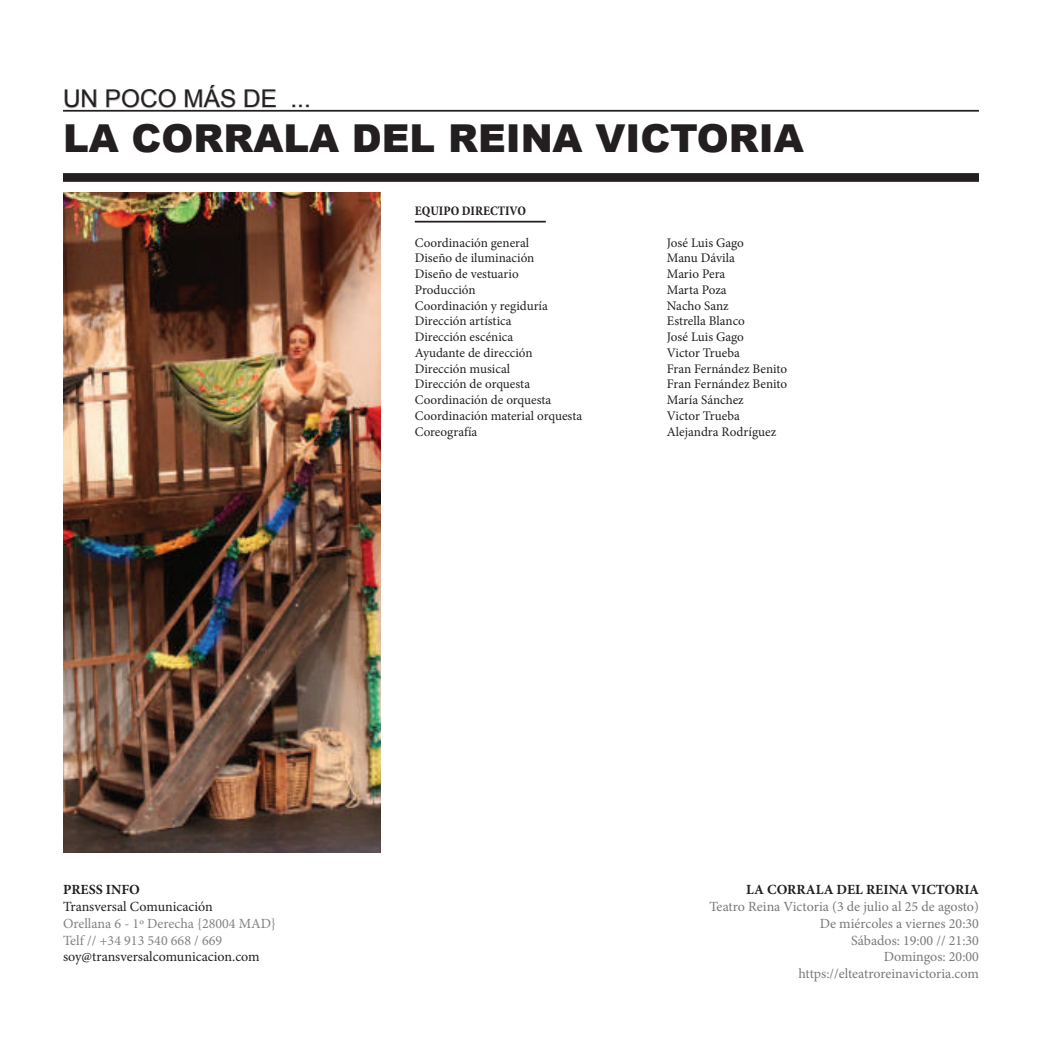
<style>
.page{position:relative;width:1042px;height:1042px;background:#fff}
.page>*{position:absolute;margin:0;border:0;box-sizing:border-box;transform-origin:0 0}
.t1{font:900 38.5px "Arial";color:#231f20}
.t2{font:24.32px "Arial";color:#231f20}
.t3{font:14px/16.8px "Minion Pro";color:#78797c;text-align:right}
.t4{font:14px "Minion Pro";color:#231f20}
.t5{font:14px/16.8px "Minion Pro";color:#808285}
.t6{font:700 14px "Minion Pro";color:#231f20}
.t7{font:13.12px "Minion Pro";color:#231f20}
.t8{font:700 condensed 13.12px "Minion Pro";color:#231f20}
</style>
<div class="page">
<div style="left:63px;top:173px;width:916px;height:9px;background:#231f20"></div>
<hr style="left:63px;top:110px;width:916px;height:2px;background:#231f20">
<svg style="left:64px;top:89px;width:33px;height:20px"></svg>
<svg style="left:106px;top:89px;width:70px;height:20px"></svg>
<svg style="left:184px;top:85px;width:52px;height:24px"></svg>
<svg style="left:244px;top:89px;width:32px;height:19px"></svg>
<svg style="left:293px;top:105px;width:16px;height:2px"></svg>
<img style="left:63px;top:192px;width:318px;height:660px">
<hr style="left:415px;top:221px;width:131px;height:1px;background:#231f20">
<h2 class="t2" style="left:63px;top:83px;width:249px">UN POCO MÁS DE ...</h2>
<h1 class="t1" style="left:63px;top:111px;width:742px">LA CORRALA DEL REINA VICTORIA</h1>
<p class="t8" style="left:415px;top:202px;width:113px">EQUIPO DIRECTIVO</p>
<p class="t7" style="left:415px;top:234px;width:116px">Coordinación general</p>
<p class="t7" style="left:667px;top:234px;width:79px">José Luis Gago</p>
<p class="t7" style="left:415px;top:249px;width:121px">Diseño de iluminación</p>
<p class="t7" style="left:667px;top:249px;width:70px">Manu Dávila</p>
<p class="t7" style="left:415px;top:265px;width:105px">Diseño de vestuario</p>
<p class="t7" style="left:667px;top:265px;width:60px">Mario Pera</p>
<p class="t7" style="left:415px;top:281px;width:62px">Producción</p>
<p class="t7" style="left:667px;top:281px;width:61px">Marta Poza</p>
<p class="t7" style="left:415px;top:297px;width:135px">Coordinación y regiduría</p>
<p class="t7" style="left:667px;top:297px;width:63px">Nacho Sanz</p>
<p class="t7" style="left:415px;top:312px;width:98px">Dirección artística</p>
<p class="t7" style="left:667px;top:312px;width:80px">Estrella Blanco</p>
<p class="t7" style="left:415px;top:328px;width:100px">Dirección escénica</p>
<p class="t7" style="left:667px;top:328px;width:79px">José Luis Gago</p>
<p class="t7" style="left:415px;top:344px;width:119px">Ayudante de dirección</p>
<p class="t7" style="left:667px;top:344px;width:75px">Victor Trueba</p>
<p class="t7" style="left:415px;top:360px;width:97px">Dirección musical</p>
<p class="t7" style="left:667px;top:360px;width:122px">Fran Fernández Benito</p>
<p class="t7" style="left:415px;top:375px;width:117px">Dirección de orquesta</p>
<p class="t7" style="left:667px;top:375px;width:122px">Fran Fernández Benito</p>
<p class="t7" style="left:415px;top:391px;width:138px">Coordinación de orquesta</p>
<p class="t7" style="left:667px;top:391px;width:78px">María Sánchez</p>
<p class="t7" style="left:415px;top:407px;width:169px">Coordinación material orquesta</p>
<p class="t7" style="left:667px;top:407px;width:75px">Victor Trueba</p>
<p class="t7" style="left:415px;top:423px;width:64px">Coreografía</p>
<p class="t7" style="left:667px;top:423px;width:111px">Alejandra Rodríguez</p>
<p class="t6" style="left:63px;top:880px;width:78px">PRESS INFO</p>
<p class="t4" style="left:63px;top:897px;width:151px">Transversal Comunicación</p>
<p class="t5" style="left:63px;top:915px;width:215px">Orellana 6 - 1º Derecha {28004 MAD}<br>Telf // +34 913 540 668 / 669</p>
<p class="t4" style="left:63px;top:947px;width:198px">soy@transversalcomunicacion.com</p>
<p class="t6" style="left:746px;top:880px;width:234px">LA CORRALA DEL REINA VICTORIA</p>
<p class="t3" style="left:709px;top:898px;width:271px">Teatro Reina Victoria (3 de julio al 25 de agosto)<br>De miércoles a viernes 20:30<br>Sábados: 19:00 // 21:30<br>Domingos: 20:00 https://elteatroreinavictoria.com</p>
</div>
